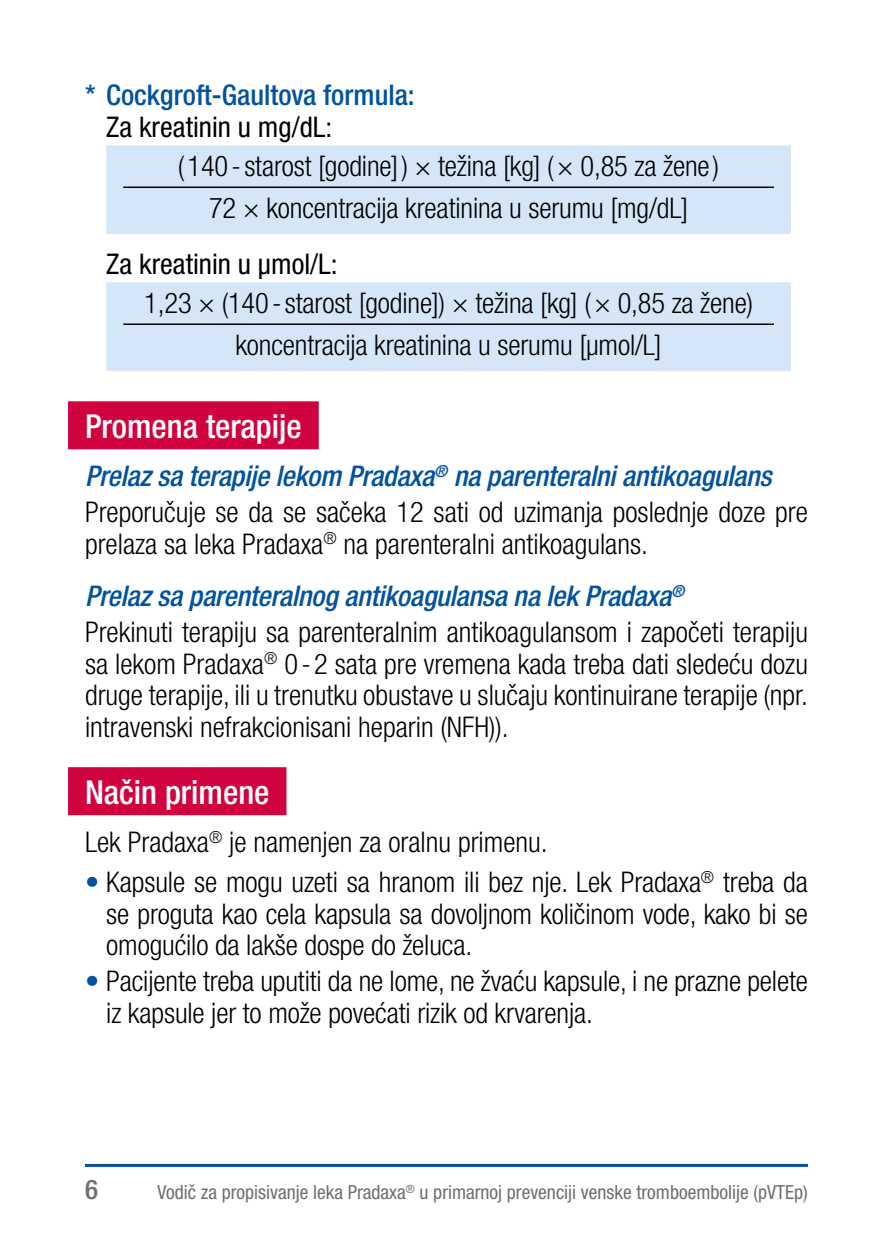
<style>
.page{position:relative;width:893px;height:1259px;background:#fff}
.page>*{position:absolute;margin:0;border:0;box-sizing:border-box;transform-origin:0 0}
.t1{font:500 condensed 33px "Helvetica Neue LT Pro";color:#fff}
.t2{font:300 condensed 28.5px/31.5px "Helvetica Neue LT Pro";letter-spacing:-.005em;color:#000;text-align:center}
.t3{font:italic 500 condensed 28.5px/35.7px "Helvetica Neue LT Pro";letter-spacing:-.01em;color:#0252a0}
.t4{font:condensed 28.5px "Helvetica Neue LT Pro";color:#000}
.t5{font:500 condensed 28.5px "Helvetica Neue LT Pro";color:#0252a0}
.t6{font:500 condensed 27px "Helvetica Neue LT Pro";color:#706f6f}
.t7{font:condensed 19.5px "Helvetica Neue LT Pro";color:#706f6f}
.s1{font-weight:300;font-style:normal;color:#000}
.s2{font-weight:500;font-style:italic;color:#0252a0}
.s3{color:#0252a0}
</style>
<div class="page">
<div style="left:68px;top:401px;width:251px;height:48px;background:#d0033f"></div>
<div style="left:68px;top:767px;width:218px;height:48px;background:#d0033f"></div>
<div style="left:106px;top:145px;width:685px;height:89px;background:#d4e6f7"></div>
<hr style="left:123px;top:186px;width:651px;height:2px;background:#000">
<div style="left:106px;top:282px;width:685px;height:89px;background:#d4e6f7"></div>
<hr style="left:123px;top:323px;width:651px;height:2px;background:#000">
<hr style="left:85px;top:1164px;width:723px;height:3px;background:#0252a0">
<p class="t5" style="left:85px;top:78px;width:331px">* Cockgroft-Gaultova formula:</p>
<p class="t4" style="left:106px;top:110px;width:228px">Za kreatinin u mg/dL:</p>
<p class="t2" style="left:178px;top:145px;width:543px;line-height:41.7px">(140-starost [godine]) × težina [kg] (× 0,85 za žene )<br>72 × koncentracija kreatinina u serumu [mg/dL]</p>
<p class="t4" style="left:106px;top:247px;width:233px">Za kreatinin u μmol/L:</p>
<p class="t2" style="left:144px;top:282px;width:610px;line-height:41.7px">1,23 × (140-starost [godine]) × težina [kg] (× 0,85 za žene) koncentracija kreatinina u serumu [μmol/L]</p>
<p class="t1" style="left:85px;top:406px;width:218px">Promena terapije</p>
<p class="t3" style="left:85px;top:459px;width:724px">Prelaz sa terapije lekom Pradaxa<sup>®</sup> na parenteralni antikoagulans<br><span class="s1">Preporučuje se da se sačeka 12 sati od uzimanja poslednje doze pre</span></p>
<p class="t2" style="left:85px;top:517px;width:601px;line-height:52.8px;text-align:left">prelaza sa leka Pradaxa<sup>®</sup> na parenteralni antikoagulans.<br><span class="s2">Prelaz sa parenteralnog antikoagulansa na lek Pradaxa</span><sup>®</sup></p>
<p class="t2" style="left:85px;top:616px;width:724px;text-align:justify">Prekinuti terapiju sa parenteralnim antikoagulansom i započeti terapiju sa lekom Pradaxa<sup>®</sup> 0-2 sata pre vremena kada treba dati sledeću dozu druge terapije, ili u trenutku obustave u slučaju kontinuirane terapije (npr. intravenski nefrakcionisani heparin (NFH)).</p>
<p class="t1" style="left:85px;top:772px;width:186px">Način primene</p>
<p class="t2" style="left:85px;top:826px;width:464px">Lek Pradaxa<sup>®</sup> je namenjen za oralnu primenu.</p>
<p class="t2" style="left:106px;top:866px;width:703px;text-align:justify;text-indent:-21px"><span class="s3">•</span> Kapsule se mogu uzeti sa hranom ili bez nje. Lek Pradaxa<sup>®</sup> treba da se proguta kao cela kapsula sa dovoljnom količinom vode, kako bi se omogućilo da lakše dospe do želuca.</p>
<p class="t2" style="left:106px;top:965px;width:703px;text-align:left;text-indent:-21px"><span class="s3">•</span> Pacijente treba uputiti da ne lome, ne žvaću kapsule, i ne prazne pelete iz kapsule jer to može povećati rizik od krvarenja.</p>
<p class="t6" style="left:85px;top:1173px;width:14px">6</p>
<p class="t7" style="left:158px;top:1181px;width:652px">Vodič za propisivanje leka Pradaxa<sup>®</sup> u primarnoj prevenciji venske tromboembolije (pVTEp)</p>
</div>
